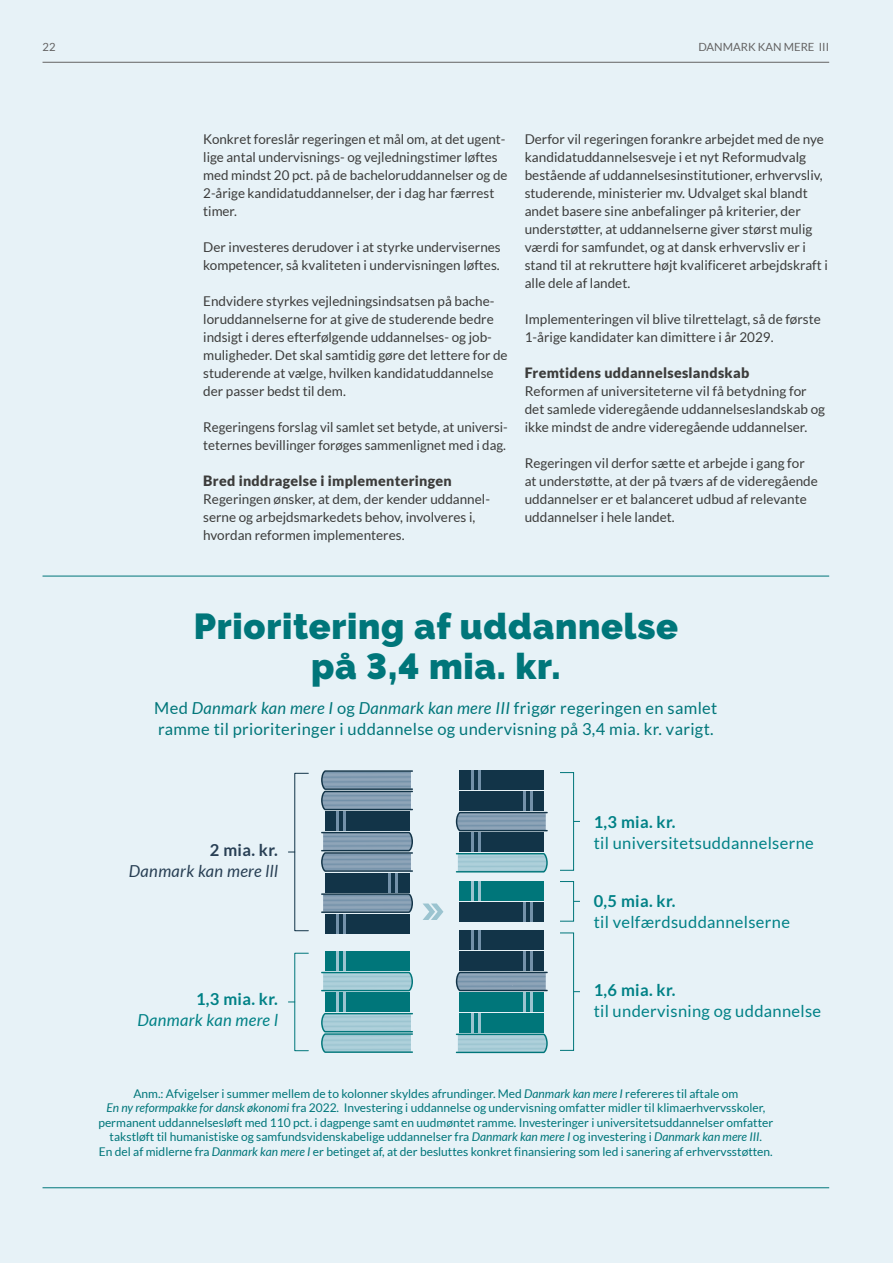
<style>
.page{position:relative;width:893px;height:1263px;background:#e7f2f7}
.page>*{position:absolute;margin:0;border:0;box-sizing:border-box;transform-origin:0 0}
.t1{font:900 36px/40.5px "Raleway";letter-spacing:.02em;color:#00767a;text-align:center}
.t2{font:16.5px/21px "Lato";letter-spacing:.02em;color:#00767a}
.t3{font:16.5px "Lato";letter-spacing:.02em;color:#008186}
.t4{font:700 16.5px "Lato";letter-spacing:.02em;color:#008186}
.t5{font:italic 16.5px "Lato";letter-spacing:.02em;color:#283f54}
.t6{font:italic 16.5px "Lato";letter-spacing:.02em;color:#008186}
.t7{font:700 16.5px "Lato";color:#283f54}
.t8{font:900 14.25px "Lato";letter-spacing:.02em;color:#3c3c3b}
.t9{font:13.5px/18px "Lato";color:#3c3c3b}
.t10{font:12px/14.4px "Lato";color:#00767a;text-align:center}
.t11{font:11.25px "Lato";color:#646363}
.s1{font-style:italic}
</style>
<div class="page">
<hr style="left:43px;top:576px;width:786px;height:1px;background:#00767a">
<hr style="left:43px;top:1187px;width:786px;height:1px;background:#00767a">
<svg style="left:321px;top:972px;width:92px;height:19px;background:#93c1cb"></svg>
<svg style="left:321px;top:1013px;width:92px;height:40px;background:#91c0ca"></svg>
<div style="left:325px;top:951px;width:84px;height:20px;background:#00767a"></div>
<hr style="left:336px;top:951px;width:3px;height:20px;background:#9bc4d0">
<hr style="left:343px;top:951px;width:3px;height:20px;background:#9bc4d0">
<div style="left:325px;top:992px;width:84px;height:20px;background:#00767a"></div>
<hr style="left:336px;top:992px;width:3px;height:20px;background:#9bc4d0">
<hr style="left:343px;top:992px;width:3px;height:20px;background:#9bc4d0">
<div style="left:459px;top:902px;width:85px;height:20px;background:#123448"></div>
<hr style="left:530px;top:902px;width:2px;height:20px;background:#7391a9">
<hr style="left:523px;top:902px;width:3px;height:19px;background:#7391a9">
<div style="left:459px;top:881px;width:85px;height:20px;background:#00767a"></div>
<hr style="left:471px;top:881px;width:3px;height:20px;background:#9bc4d0">
<hr style="left:478px;top:881px;width:2px;height:20px;background:#9bc4d0">
<svg style="left:456px;top:972px;width:92px;height:19px;background:#7992a6"></svg>
<svg style="left:456px;top:1033px;width:92px;height:20px;background:#93c1cb"></svg>
<div style="left:459px;top:951px;width:85px;height:20px;background:#123448"></div>
<hr style="left:530px;top:951px;width:2px;height:20px;background:#7391a9">
<hr style="left:523px;top:951px;width:3px;height:20px;background:#7391a9">
<div style="left:459px;top:930px;width:85px;height:20px;background:#123448"></div>
<hr style="left:471px;top:930px;width:3px;height:20px;background:#7391a9">
<hr style="left:478px;top:930px;width:2px;height:20px;background:#7391a9">
<div style="left:459px;top:1013px;width:85px;height:20px;background:#00767a"></div>
<hr style="left:471px;top:1013px;width:3px;height:20px;background:#9bc4d0">
<hr style="left:478px;top:1013px;width:2px;height:20px;background:#9bc4d0">
<div style="left:459px;top:992px;width:85px;height:20px;background:#00767a"></div>
<hr style="left:530px;top:992px;width:2px;height:20px;background:#9bc4d0">
<hr style="left:523px;top:992px;width:3px;height:20px;background:#9bc4d0">
<svg style="left:456px;top:853px;width:92px;height:19px;background:#93c1cb"></svg>
<svg style="left:456px;top:812px;width:92px;height:19px;background:#7992a6"></svg>
<div style="left:459px;top:791px;width:85px;height:20px;background:#123448"></div>
<hr style="left:530px;top:791px;width:2px;height:20px;background:#7391a9">
<hr style="left:523px;top:791px;width:3px;height:20px;background:#7391a9">
<div style="left:459px;top:770px;width:85px;height:20px;background:#123448"></div>
<hr style="left:471px;top:770px;width:3px;height:20px;background:#7391a9">
<hr style="left:478px;top:770px;width:2px;height:20px;background:#7391a9">
<div style="left:459px;top:832px;width:85px;height:20px;background:#123448"></div>
<hr style="left:471px;top:832px;width:3px;height:20px;background:#7391a9">
<hr style="left:478px;top:832px;width:2px;height:20px;background:#7391a9">
<svg style="left:321px;top:832px;width:92px;height:40px;background:#7992a6"></svg>
<svg style="left:321px;top:893px;width:92px;height:20px;background:#7892a6"></svg>
<svg style="left:321px;top:770px;width:92px;height:40px;background:#7a93a7"></svg>
<div style="left:325px;top:914px;width:84px;height:20px;background:#123448"></div>
<hr style="left:336px;top:914px;width:3px;height:19px;background:#7391a9">
<hr style="left:343px;top:914px;width:3px;height:20px;background:#7391a9">
<div style="left:325px;top:873px;width:84px;height:19px;background:#123448"></div>
<hr style="left:395px;top:873px;width:3px;height:19px;background:#7391a9">
<hr style="left:388px;top:873px;width:3px;height:19px;background:#7391a9">
<div style="left:325px;top:811px;width:84px;height:20px;background:#123448"></div>
<hr style="left:336px;top:811px;width:3px;height:20px;background:#7391a9">
<hr style="left:343px;top:811px;width:3px;height:20px;background:#7391a9">
<svg style="left:423px;top:903px;width:20px;height:17px"></svg>
<div style="left:294px;top:773px;width:15px;height:158px;border:1px solid #123448"></div>
<div style="left:560px;top:932px;width:14px;height:119px;border:1px solid #00767a"></div>
<div style="left:560px;top:772px;width:14px;height:99px;border:1px solid #00767a"></div>
<div style="left:560px;top:881px;width:14px;height:40px;border:1px solid #00767a"></div>
<hr style="left:43px;top:62px;width:786px;height:1px;background:#646363">
<p class="t11" style="left:43px;top:41px;width:15px">22</p>
<p class="t11" style="left:698px;top:41px;width:132px">DANMARK KAN MERE III</p>
<p class="t9" style="left:203px;top:130px;width:306px">Konkret foreslår regeringen et mål om, at det ugent&shy;lige antal undervisnings- og vejledningstimer løftes med mindst 20 pct. på de bacheloruddannelser og de 2-årige kandidatuddannelser, der i dag har færrest timer.</p>
<p class="t9" style="left:203px;top:238px;width:299px">Der investeres derudover i at styrke undervisernes kompetencer, så kvaliteten i undervisningen løftes.</p>
<p class="t9" style="left:203px;top:292px;width:306px">Endvidere styrkes vejledningsindsatsen på bache&shy;loruddannelserne for at give de studerende bedre indsigt i deres efterfølgende uddannelses- og job&shy;muligheder. Det skal samtidig gøre det lettere for de studerende at vælge, hvilken kandidatuddannelse der passer bedst til dem.</p>
<p class="t9" style="left:203px;top:418px;width:306px">Regeringens forslag vil samlet set betyde, at universi&shy;teternes bevillinger forøges sammenlignet med i dag.</p>
<p class="t8" style="left:203px;top:472px;width:250px">Bred inddragelse i implementeringen</p>
<p class="t9" style="left:203px;top:490px;width:288px">Regeringen ønsker, at dem, der kender uddannel&shy;serne og arbejdsmarkedets behov, involveres i, hvordan reformen implementeres.</p>
<p class="t9" style="left:525px;top:130px;width:305px">Derfor vil regeringen forankre arbejdet med de nye kandidatuddannelsesveje i et nyt Reformudvalg bestående af uddannelsesinstitutioner, erhvervsliv, studerende, ministerier mv. Udvalget skal blandt andet basere sine anbefalinger på kriterier, der understøtter, at uddannelserne giver størst mulig værdi for samfundet, og at dansk erhvervsliv er i stand til at rekruttere højt kvalificeret arbejdskraft i alle dele af landet.</p>
<p class="t9" style="left:525px;top:310px;width:298px">Implementeringen vil blive tilrettelagt, så de første<br>1-årige kandidater kan dimittere i år 2029.</p>
<p class="t8" style="left:525px;top:364px;width:226px">Fremtidens uddannelseslandskab</p>
<p class="t9" style="left:525px;top:382px;width:302px">Reformen af universiteterne vil få betydning for det samlede videregående uddannelseslandskab og ikke mindst de andre videregående uddannelser.</p>
<p class="t9" style="left:525px;top:454px;width:295px">Regeringen vil derfor sætte et arbejde i gang for at understøtte, at der på tværs af de videregående uddannelser er et balanceret udbud af relevante uddannelser i hele landet.</p>
<h1 class="t1" style="left:194px;top:606px;width:486px">Prioritering af uddannelse på 3,4 mia. kr.</h1>
<p class="t2" style="left:154px;top:697px;width:565px">Med <span class="s1">Danmark kan mere I</span> og <span class="s1">Danmark kan mere III</span> frigør regeringen en samlet ramme til prioriteringer i uddannelse og undervisning på 3,4 mia. kr. varigt.</p>
<p class="t7" style="left:210px;top:840px;width:70px">2 mia. kr.</p>
<p class="t5" style="left:129px;top:861px;width:151px">Danmark kan mere lll</p>
<p class="t4" style="left:196px;top:990px;width:83px">1,3 mia. kr.</p>
<p class="t6" style="left:137px;top:1011px;width:142px">Danmark kan mere l</p>
<p class="t4" style="left:594px;top:812px;width:83px">1,3 mia. kr.</p>
<p class="t3" style="left:594px;top:834px;width:222px">til universitetsuddannelserne</p>
<p class="t4" style="left:594px;top:892px;width:83px">0,5 mia. kr.</p>
<p class="t3" style="left:594px;top:913px;width:198px">til velfærdsuddannelserne</p>
<p class="t4" style="left:594px;top:980px;width:83px">1,6 mia. kr.</p>
<p class="t3" style="left:594px;top:1001px;width:229px">til undervisning og uddannelse</p>
<p class="t10" style="left:98px;top:1086px;width:676px">Anm.: Afvigelser i summer mellem de to kolonner skyldes afrundinger. Med <span class="s1">Danmark kan mere I</span> refereres til aftale om<br><span class="s1">En ny reformpakke for dansk økonomi</span> fra 2022. Investering i uddannelse og undervisning omfatter midler til klimaerhvervsskoler, permanent uddannelsesløft med 110 pct. i dagpenge samt en uudmøntet ramme. Investeringer i universitetsuddannelser omfatter takstløft til humanistiske og samfundsvidenskabelige uddannelser fra <span class="s1">Danmark kan mere I</span> og investering i <span class="s1">Danmark kan mere III</span>.<br>En del af midlerne fra <span class="s1">Danmark kan mere I</span> er betinget af, at der besluttes konkret finansiering som led i sanering af erhvervsstøtten.</p>
</div>
